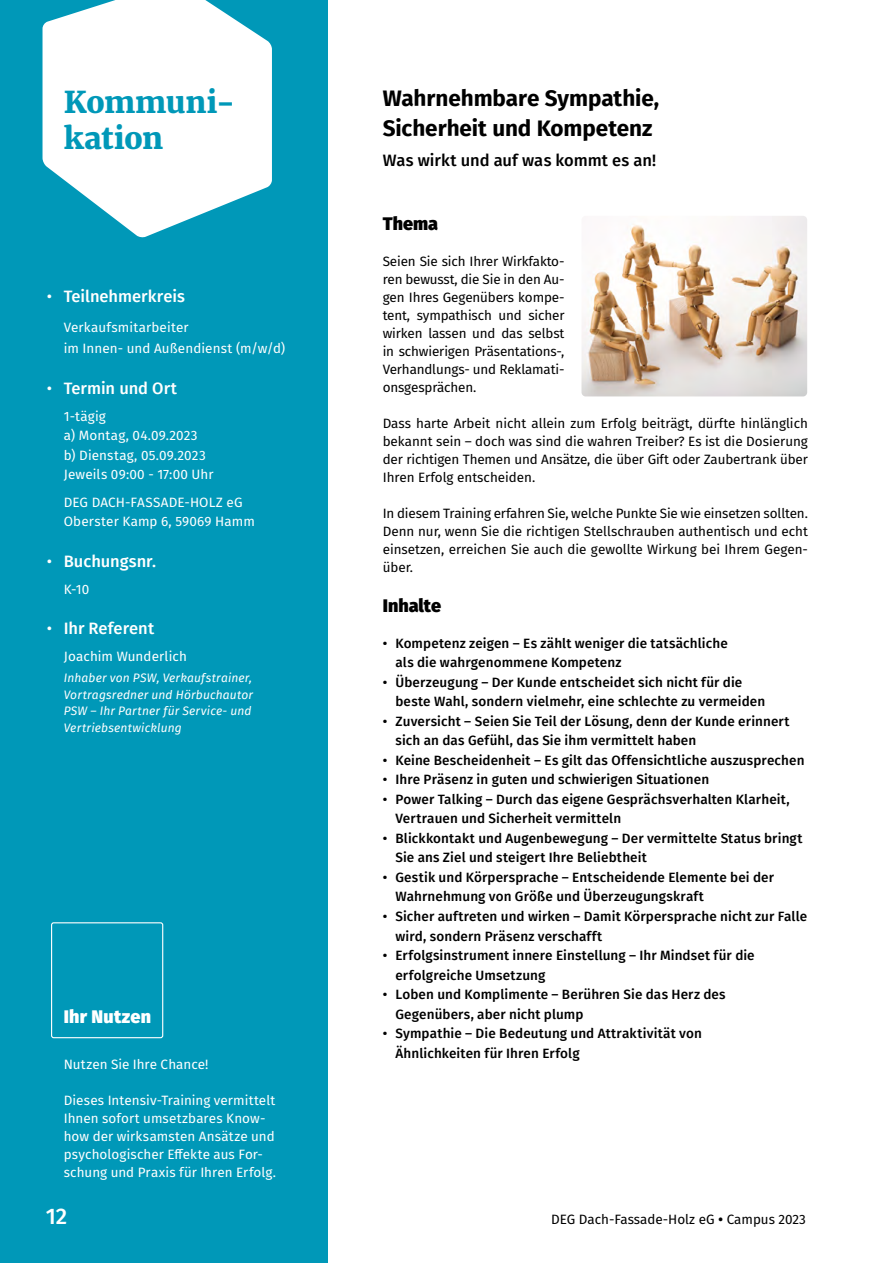
<style>
.page{position:relative;width:893px;height:1263px;background:#fff}
.page>*{position:absolute;margin:0;border:0;box-sizing:border-box;transform-origin:0 0}
.t1{font:800 30px/36px "Merriweather";letter-spacing:-.01em;color:#0098b8}
.t2{font:700 22.5px/30px "Fira Sans";letter-spacing:-.005em;color:#000}
.t3{font:500 22.5px "Fira Sans";color:#fff}
.t4{font:900 18px "Fira Sans";color:#000}
.t5{font:900 18px "Fira Sans";letter-spacing:.015em;color:#fff}
.t6{font:500 16.5px "Fira Sans";color:#fff}
.t7{font:500 16.5px "Fira Sans";color:#000}
.t8{font:500 13.5px/19.5px "Fira Sans";letter-spacing:.01em;color:#000}
.t9{font:13.5px/18px "Fira Sans";letter-spacing:-.01em;color:#000;text-align:justify}
.t10{font:13.5px/18px "Fira Sans";letter-spacing:.005em;color:#fff}
.t11{font:italic 12px/16.5px "Fira Sans";letter-spacing:.015em;color:#fff}
.s1{font-weight:400}
.s2{font-family:"DM Sans";font-weight:700}
</style>
<div class="page">
<div style="left:0;top:0;width:327px;height:1263px;background:#0098b8"></div>
<svg style="left:43px;top:0;width:229px;height:238px;fill:#fff"></svg>
<img style="left:581px;top:216px;width:226px;height:180px">
<div style="left:51px;top:922px;width:112px;height:116px;border:1px solid #fff;border-radius:2px"></div>
<p class="t1" style="left:64px;top:84px;width:173px">Kommuni&shy;kation</p>
<p class="t6" style="left:47px;top:283px;width:140px"><span class="s1">•</span> Teilnehmerkreis</p>
<p class="t10" style="left:64px;top:317px;width:223px;line-height:21px">Verkaufsmitarbeiter<br>im Innen- und Außendienst (m/w/d)</p>
<p class="t6" style="left:47px;top:375px;width:132px"><span class="s1">•</span> Termin und Ort</p>
<p class="t10" style="left:64px;top:407px;width:44px">1-tägig</p>
<p class="t10" style="left:64px;top:426px;width:135px">a) Montag, 04.09.2023</p>
<p class="t10" style="left:64px;top:446px;width:143px">b) Dienstag, 05.09.2023</p>
<p class="t10" style="left:64px;top:465px;width:151px">Jeweils 09:00 - 17:00 Uhr</p>
<p class="t10" style="left:64px;top:492px;width:193px;line-height:19.5px">DEG DACH-FASSADE-HOLZ eG<br>Oberster Kamp 6, 59069 Hamm</p>
<p class="t6" style="left:47px;top:547px;width:111px"><span class="s1">•</span> Buchungsnr.</p>
<p class="t10" style="left:64px;top:579px;width:27px">K-10</p>
<p class="t6" style="left:47px;top:615px;width:109px"><span class="s1">•</span> Ihr Referent</p>
<p class="t10" style="left:64px;top:647px;width:125px">Joachim Wunderlich</p>
<p class="t11" style="left:64px;top:669px;width:191px">Inhaber von PSW, Verkaufstrainer,<br>Vortragsredner und Hörbuchautor</p>
<p class="t11" style="left:64px;top:702px;width:189px">PSW – Ihr Partner für Service- und<br>Vertriebsentwicklung</p>
<p class="t5" style="left:64px;top:1000px;width:89px">Ihr Nutzen</p>
<p class="t10" style="left:64px;top:1055px;width:146px">Nutzen Sie Ihre Chance!</p>
<p class="t10" style="left:64px;top:1091px;width:214px">Dieses Intensiv-Training vermittelt Ihnen sofort umsetzbares Know&shy;how der wirksamsten Ansätze und psychologischer Effekte aus For&shy;schung und Praxis für Ihren Erfolg.</p>
<p class="t2" style="left:383px;top:82px;width:278px">Wahrnehmbare Sympathie,<br>Sicherheit und Kompetenz</p>
<p class="t7" style="left:383px;top:147px;width:275px">Was wirkt und auf was kommt es an!</p>
<p class="t4" style="left:383px;top:208px;width:57px">Thema</p>
<p class="t9" style="left:383px;top:252px;width:183px">Seien Sie sich Ihrer Wirkfakto&shy;ren bewusst, die Sie in den Au&shy;gen Ihres Gegenübers kompe&shy;tent, sympathisch und sicher wirken lassen und das selbst in schwierigen Präsentations-, Verhandlungs- und Reklamati&shy;onsgesprächen.</p>
<p class="t9" style="left:383px;top:414px;width:427px">Dass harte Arbeit nicht allein zum Erfolg beiträgt, dürfte hinlänglich bekannt sein – doch was sind die wahren Treiber? Es ist die Dosierung der richtigen Themen und Ansätze, die über Gift oder Zaubertrank über Ihren Erfolg entscheiden.</p>
<p class="t9" style="left:383px;top:504px;width:427px">In diesem Training erfahren Sie, welche Punkte Sie wie einsetzen sollten.<br>Denn nur, wenn Sie die richtigen Stellschrauben authentisch und echt einsetzen, erreichen Sie auch die gewollte Wirkung bei Ihrem Gegen&shy;über.</p>
<p class="t4" style="left:383px;top:589px;width:60px">Inhalte</p>
<p class="t8" style="left:395px;top:633px;width:334px;text-indent:-13px">• Kompetenz zeigen – Es zählt weniger die tatsächliche als die wahrgenommene Kompetenz</p>
<p class="t8" style="left:395px;top:672px;width:371px;text-indent:-13px">• Überzeugung – Der Kunde entscheidet sich nicht für die beste Wahl, sondern vielmehr, eine schlechte zu vermeiden</p>
<p class="t8" style="left:395px;top:711px;width:396px;text-indent:-13px">• Zuversicht – Seien Sie Teil der Lösung, denn der Kunde erinnert sich an das Gefühl, das Sie ihm vermittelt haben</p>
<p class="t8" style="left:383px;top:750px;width:423px">• Keine Bescheidenheit – Es gilt das Offensichtliche auszusprechen</p>
<p class="t8" style="left:383px;top:769px;width:328px">• Ihre Präsenz in guten und schwierigen Situationen</p>
<p class="t8" style="left:395px;top:789px;width:396px;text-indent:-13px">• Power Talking – Durch das eigene Gesprächsverhalten Klarheit,<br>Vertrauen und Sicherheit vermitteln</p>
<p class="t8" style="left:395px;top:828px;width:409px;text-indent:-13px">• Blickkontakt und Augenbewegung – Der vermittelte Status bringt<br>Sie ans Ziel und steigert Ihre Beliebtheit</p>
<p class="t8" style="left:395px;top:867px;width:380px;text-indent:-13px">• Gestik und Körpersprache – Entscheidende Elemente bei der<br>Wahrnehmung von Größe und Überzeugungskraft</p>
<p class="t8" style="left:395px;top:906px;width:413px;text-indent:-13px">• Sicher auftreten und wirken – Damit Körpersprache nicht zur Falle wird, sondern Präsenz verschafft</p>
<p class="t8" style="left:395px;top:945px;width:361px;text-indent:-13px">• Erfolgsinstrument innere Einstellung – Ihr Mindset für die erfolgreiche Umsetzung</p>
<p class="t8" style="left:395px;top:984px;width:332px;text-indent:-13px">• Loben und Komplimente – Berühren Sie das Herz des<br>Gegenübers, aber nicht plump</p>
<p class="t8" style="left:395px;top:1023px;width:308px;text-indent:-13px">• Sympathie – Die Bedeutung und Attraktivität von<br>Ähnlichkeiten für Ihren Erfolg</p>
<h2 class="t3" style="left:46px;top:1198px;width:23px">12</h2>
<p class="t9" style="left:551px;top:1210px;width:256px">DEG Dach-Fassade-Holz eG <span class="s2">•</span> Campus 2023</p>
</div>
